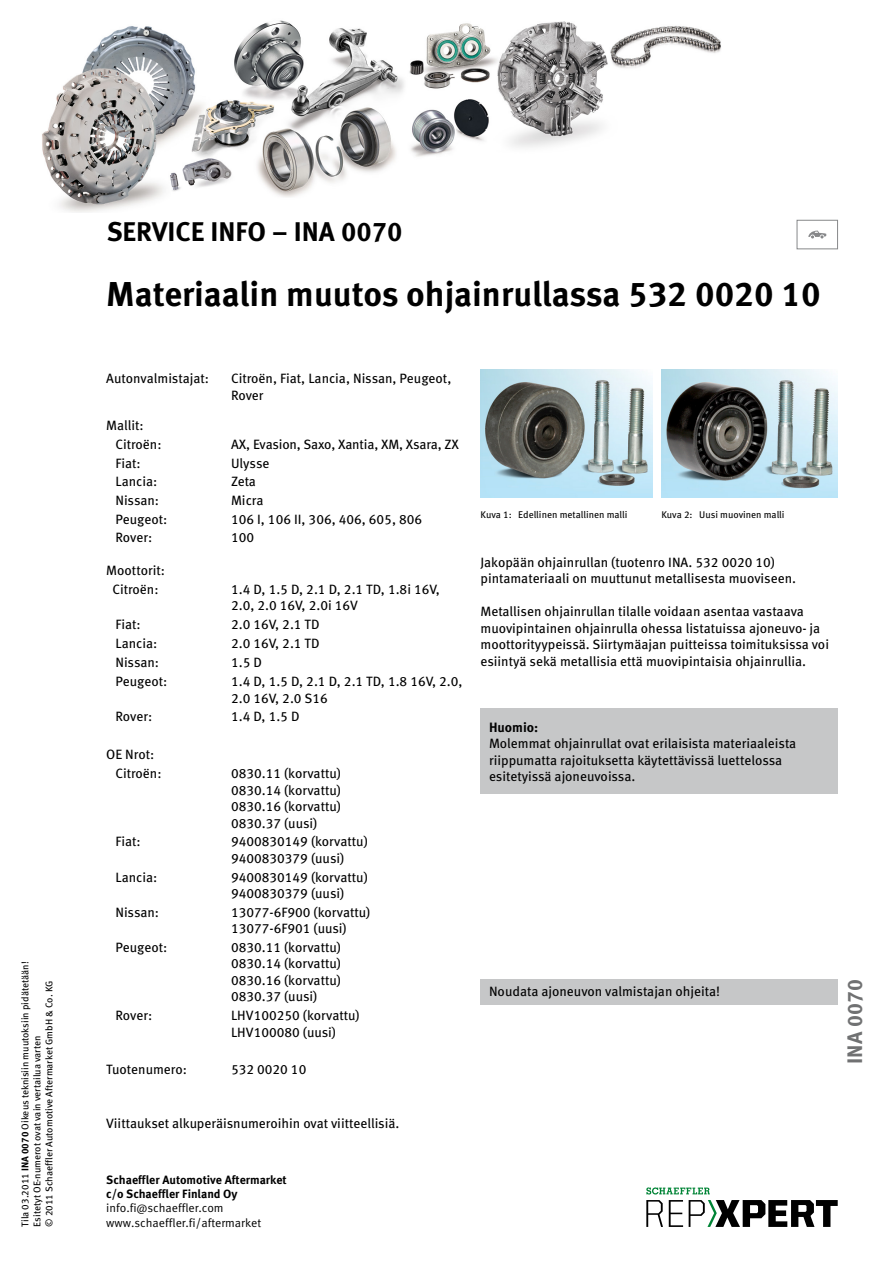
<style>
.page{position:relative;width:893px;height:1263px;background:#fff}
.page>*{position:absolute;margin:0;border:0;box-sizing:border-box;transform-origin:0 0}
.t1{font:700 34.5px "Meta Pro";color:#000}
.t2{font:700 27px "Meta Pro";color:#000}
.t3{font:700 21px "Meta Pro";color:#707172}
.t4{font:13.5px/16.5px "Meta Pro";color:#000}
.t5{font:700 13.5px "Meta Pro";color:#000}
.t6{font:700 12px/14.4px "Meta Pro";color:#000}
.t7{font:12px/14.4px "Meta Pro Norm";color:#000}
.t8{font:9.75px/12px "Meta Pro";color:#000}
.s1{font-weight:700}
</style>
<div class="page">
<div style="left:480px;top:708px;width:358px;height:86px;background:#c6c7c8"></div>
<img style="left:480px;top:369px;width:173px;height:128px">
<img style="left:661px;top:369px;width:177px;height:128px">
<div style="left:480px;top:980px;width:358px;height:25px;background:#c6c7c8"></div>
<div style="left:797px;top:220px;width:41px;height:29px;border:1px solid #87888a"></div>
<svg style="left:808px;top:231px;width:18px;height:7px"></svg>
<img style="left:42px;top:20px;width:679px;height:192px">
<svg style="left:646px;top:1200px;width:17px;height:27px"></svg>
<svg style="left:669px;top:1200px;width:14px;height:27px"></svg>
<svg style="left:689px;top:1200px;width:149px;height:27px"></svg>
<svg style="left:646px;top:1187px;width:64px;height:7px"></svg>
<p class="t8" style="left:19px;top:1227px;width:267px;rotate:-90deg">Tila 03.2011 <span class="s1">INA 0070</span> Oikeus teknisiin muutoksiin pidätetään!<br>Esitetyt OE-numerot ovat vain vertailua varten<br>© 2011 Schaeffler Automotive Aftermarket GmbH &amp; Co. KG</p>
<h2 class="t2" style="left:107px;top:210px;width:297px">SERVICE INFO – INA 0070</h2>
<h1 class="t1" style="left:106px;top:267px;width:716px">Materiaalin muutos ohjainrullassa 532 0020 10</h1>
<p class="t4" style="left:106px;top:369px;width:104px">Autonvalmistajat:</p>
<p class="t4" style="left:231px;top:369px;width:222px">Citroën, Fiat, Lancia, Nissan, Peugeot,<br>Rover</p>
<p class="t4" style="left:115px;top:415px;width:48px;line-height:18.8px;text-indent:-9px">Mallit:<br>Citroën:</p>
<p class="t4" style="left:231px;top:435px;width:229px">AX, Evasion, Saxo, Xantia, XM, Xsara, ZX</p>
<p class="t4" style="left:115px;top:454px;width:27px">Fiat:</p>
<p class="t4" style="left:231px;top:454px;width:40px">Ulysse</p>
<p class="t4" style="left:115px;top:472px;width:43px">Lancia:</p>
<p class="t4" style="left:231px;top:472px;width:27px">Zeta</p>
<p class="t4" style="left:115px;top:491px;width:45px">Nissan:</p>
<p class="t4" style="left:231px;top:491px;width:34px">Micra</p>
<p class="t4" style="left:115px;top:510px;width:53px">Peugeot:</p>
<p class="t4" style="left:231px;top:510px;width:193px">106 I, 106 II, 306, 406, 605, 806</p>
<p class="t4" style="left:115px;top:529px;width:38px">Rover:</p>
<p class="t4" style="left:231px;top:529px;width:25px">100</p>
<p class="t4" style="left:106px;top:560px;width:60px;line-height:18.8px;text-align:center">Moottorit:<br>Citroën:</p>
<p class="t4" style="left:231px;top:580px;width:210px">1.4 D, 1.5 D, 2.1 D, 2.1 TD, 1.8i 16V,<br>2.0, 2.0 16V, 2.0i 16V</p>
<p class="t4" style="left:115px;top:615px;width:27px">Fiat:</p>
<p class="t4" style="left:231px;top:615px;width:90px">2.0 16V, 2.1 TD</p>
<p class="t4" style="left:115px;top:634px;width:43px">Lancia:</p>
<p class="t4" style="left:231px;top:634px;width:90px">2.0 16V, 2.1 TD</p>
<p class="t4" style="left:115px;top:653px;width:45px">Nissan:</p>
<p class="t4" style="left:231px;top:653px;width:32px">1.5 D</p>
<p class="t4" style="left:115px;top:672px;width:53px">Peugeot:</p>
<p class="t4" style="left:231px;top:672px;width:233px">1.4 D, 1.5 D, 2.1 D, 2.1 TD, 1.8 16V, 2.0,<br>2.0 16V, 2.0 S16</p>
<p class="t4" style="left:115px;top:707px;width:38px">Rover:</p>
<p class="t4" style="left:231px;top:707px;width:70px">1.4 D, 1.5 D</p>
<p class="t4" style="left:115px;top:744px;width:48px;line-height:18.8px;text-indent:-9px">OE Nrot:<br>Citroën:</p>
<p class="t4" style="left:231px;top:764px;width:111px;text-align:justify">0830.11 (korvattu)<br>0830.14 (korvattu)<br>0830.16 (korvattu)<br>0830.37 (uusi)</p>
<p class="t4" style="left:115px;top:832px;width:27px">Fiat:</p>
<p class="t4" style="left:231px;top:832px;width:138px">9400830149 (korvattu)<br>9400830379 (uusi)</p>
<p class="t4" style="left:115px;top:868px;width:43px">Lancia:</p>
<p class="t4" style="left:231px;top:868px;width:138px">9400830149 (korvattu)<br>9400830379 (uusi)</p>
<p class="t4" style="left:115px;top:903px;width:45px">Nissan:</p>
<p class="t4" style="left:231px;top:903px;width:141px">13077-6F900 (korvattu)<br>13077-6F901 (uusi)</p>
<p class="t4" style="left:115px;top:938px;width:53px">Peugeot:</p>
<p class="t4" style="left:231px;top:938px;width:111px;text-align:justify">0830.11 (korvattu)<br>0830.14 (korvattu)<br>0830.16 (korvattu)<br>0830.37 (uusi)</p>
<p class="t4" style="left:115px;top:1006px;width:38px">Rover:</p>
<p class="t4" style="left:231px;top:1006px;width:130px">LHV100250 (korvattu)<br>LHV100080 (uusi)</p>
<p class="t4" style="left:106px;top:1060px;width:82px">Tuotenumero:</p>
<p class="t4" style="left:231px;top:1060px;width:77px">532 0020 10</p>
<p class="t4" style="left:106px;top:1114px;width:295px">Viittaukset alkuperäisnumeroihin ovat viitteellisiä.</p>
<p class="t6" style="left:106px;top:1171px;width:182px">Schaeffler Automotive Aftermarket c/o Schaeffler Finland Oy</p>
<p class="t7" style="left:106px;top:1200px;width:156px">info.fi@schaeffler.com www.schaeffler.fi/aftermarket</p>
<p class="t8" style="left:480px;top:508px;width:148px">Kuva 1: Edellinen metallinen malli</p>
<p class="t8" style="left:661px;top:508px;width:125px">Kuva 2: Uusi muovinen malli</p>
<p class="t4" style="left:480px;top:553px;width:317px">Jakopään ohjainrullan (tuotenro INA. 532 0020 10) pintamateriaali on muuttunut metallisesta muoviseen.</p>
<p class="t4" style="left:480px;top:602px;width:350px">Metallisen ohjainrullan tilalle voidaan asentaa vastaava muovipintainen ohjainrulla ohessa listatuissa ajoneuvo- ja moottorityypeissä. Siirtymäajan puitteissa toimituksissa voi esiintyä sekä metallisia että muovipintaisia ohjainrullia.</p>
<p class="t5" style="left:489px;top:717px;width:51px">Huomio:</p>
<p class="t4" style="left:489px;top:734px;width:309px">Molemmat ohjainrullat ovat erilaisista materiaaleista riippumatta rajoituksetta käytettävissä luettelossa esitetyissä ajoneuvoissa.</p>
<p class="t4" style="left:489px;top:982px;width:233px">Noudata ajoneuvon valmistajan ohjeita!</p>
<h3 class="t3" style="left:838px;top:1064px;width:86px;rotate:-90deg">INA 0070</h3>
</div>
